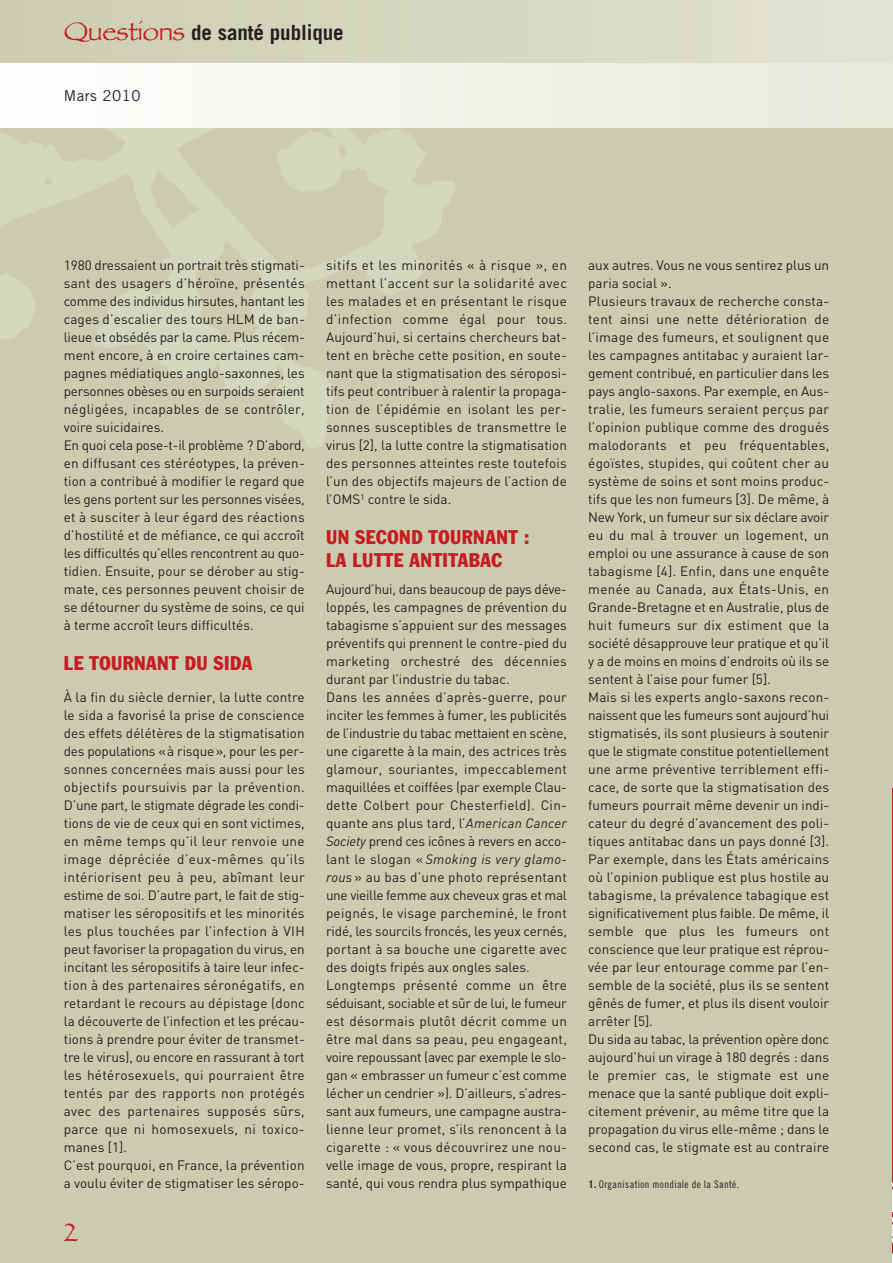
<style>
.page{position:relative;width:893px;height:1263px;background:#fff}
.page>*{position:absolute;margin:0;border:0;box-sizing:border-box;transform-origin:0 0}
.t1{font:27px "Papyrus";color:#c61d23}
.t2{font:700 21px "Trade Gothic LT Std";letter-spacing:-.005em;color:#231f20}
.t3{font:condensed 19.5px/22.5px "Franklin Gothic Std";letter-spacing:.025em;color:#c61d23}
.t4{font:15px "Trade Gothic LT Std";letter-spacing:.03em;color:#231f20}
.t5{font:13.5px/18px "DIN";color:#231f20}
.t6{font:10.5px "Trade Gothic LT Std Cn 18";letter-spacing:.03em;color:#231f20}
.s1{font-family:"Papyrus";font-weight:400;font-size:27px;color:#c61d23}
.s2{font-style:italic}
.s3{font-family:"Trade Gothic LT Std";font-weight:700}
</style>
<div class="page">
<div style="left:0;top:102px;width:893px;height:1161px;background:#cbccaf"></div>
<img style="left:0;top:128px;width:456px;height:320px">
<div style="left:0;top:0;width:893px;height:64px;background:linear-gradient(to right,#cbccaf,#e2e3d2)"></div>
<div style="left:0;top:64px;width:893px;height:64px;background:linear-gradient(to right,#fefefe,#e8e9db)"></div>
<hr style="left:892px;top:789px;width:1px;height:474px;background:#c61d23">
<img style="left:892px;top:1182px;width:1px;height:81px">
<h2 class="t2" style="left:64px;top:25px;width:281px"><span class="s1">Questions</span> de santé publique</h2>
<p class="t4" style="left:64px;top:91px;width:78px">Mars 2010</p>
<p class="t5" style="left:64px;top:257px;width:242px">1980 dressaient un portrait très stigmati&shy;sant des usagers d’héroïne, présentés comme des individus hirsutes, hantant les cages d’escalier des tours HLM de ban&shy;lieue et obsédés par la came. Plus récem&shy;ment encore, à en croire certaines cam&shy;pagnes médiatiques anglo-saxonnes, les personnes obèses ou en surpoids seraient négligées, incapables de se contrôler, voire suicidaires.<br>En quoi cela pose-t-il problème ? D’abord, en diffusant ces stéréotypes, la préven&shy;tion a contribué à modifier le regard que les gens portent sur les personnes visées, et à susciter à leur égard des réactions d’hostilité et de méfiance, ce qui accroît les difficultés qu’elles rencontrent au quo&shy;tidien. Ensuite, pour se dérober au stig&shy;mate, ces personnes peuvent choisir de se détourner du système de soins, ce qui à terme accroît leurs difficultés.</p>
<h3 class="t3" style="left:64px;top:652px;width:190px">LE TOURNANT DU SIDA</h3>
<p class="t5" style="left:64px;top:689px;width:242px">À la fin du siècle dernier, la lutte contre le sida a favorisé la prise de conscience des effets délétères de la stigmatisation des populations «à risque», pour les per&shy;sonnes concernées mais aussi pour les objectifs poursuivis par la prévention.<br>D’une part, le stigmate dégrade les condi&shy;tions de vie de ceux qui en sont victimes, en même temps qu’il leur renvoie une image dépréciée d’eux-mêmes qu’ils intériorisent peu à peu, abîmant leur estime de soi. D’autre part, le fait de stig&shy;matiser les séropositifs et les minorités les plus touchées par l’infection à VIH peut favoriser la propagation du virus, en incitant les séropositifs à taire leur infec&shy;tion à des partenaires séronégatifs, en retardant le recours au dépistage (donc la découverte de l’infection et les précau&shy;tions à prendre pour éviter de transmet&shy;tre le virus), ou encore en rassurant à tort les hétérosexuels, qui pourraient être tentés par des rapports non protégés avec des partenaires supposés sûrs, parce que ni homosexuels, ni toxico&shy;manes [1].<br>C’est pourquoi, en France, la prévention a voulu éviter de stigmatiser les séropo-</p>
<h1 class="t1" style="left:64px;top:1216px;width:15px">2</h1>
<p class="t5" style="left:326px;top:257px;width:242px;text-align:justify">sitifs et les minorités « à risque », en mettant l’accent sur la solidarité avec les malades et en présentant le risque d’infection comme égal pour tous.<br>Aujourd’hui, si certains chercheurs bat&shy;tent en brèche cette position, en soute&shy;nant que la stigmatisation des séroposi&shy;tifs peut contribuer à ralentir la propaga&shy;tion de l’épidémie en isolant les per&shy;sonnes susceptibles de transmettre le virus [2], la lutte contre la stigmatisation des personnes atteintes reste toutefois l’un des objectifs majeurs de l’action de l’OMS<sup>1</sup> contre le sida.</p>
<h3 class="t3" style="left:326px;top:526px;width:205px">UN SECOND TOURNANT :<br>LA LUTTE ANTITABAC</h3>
<p class="t5" style="left:326px;top:581px;width:243px">Aujourd’hui, dans beaucoup de pays déve&shy;loppés, les campagnes de prévention du tabagisme s’appuient sur des messages préventifs qui prennent le contre-pied du marketing orchestré des décennies durant par l’industrie du tabac.<br>Dans les années d’après-guerre, pour inciter les femmes à fumer, les publicités de l’industrie du tabac mettaient en scène, une cigarette à la main, des actrices très glamour, souriantes, impeccablement maquillées et coiffées (par exemple Clau&shy;dette Colbert pour Chesterfield). Cin&shy;quante ans plus tard, l’<span class="s2">American Cancer Society</span> prend ces icônes à revers en acco&shy;lant le slogan « <span class="s2">Smoking is very glamo&shy;rous</span> » au bas d’une photo représentant une vieille femme aux cheveux gras et mal peignés, le visage parcheminé, le front ridé, les sourcils froncés, les yeux cernés, portant à sa bouche une cigarette avec des doigts fripés aux ongles sales.<br>Longtemps présenté comme un être séduisant, sociable et sûr de lui, le fumeur est désormais plutôt décrit comme un être mal dans sa peau, peu engageant, voire repoussant (avec par exemple le slo&shy;gan « embrasser un fumeur c’est comme lécher un cendrier »). D’ailleurs, s’adres&shy;sant aux fumeurs, une campagne austra&shy;lienne leur promet, s’ils renoncent à la cigarette : « vous découvrirez une nou&shy;velle image de vous, propre, respirant la santé, qui vous rendra plus sympathique</p>
<p class="t5" style="left:588px;top:257px;width:242px">aux autres. Vous ne vous sentirez plus un paria social ».<br>Plusieurs travaux de recherche consta&shy;tent ainsi une nette détérioration de l’image des fumeurs, et soulignent que les campagnes antitabac y auraient lar&shy;gement contribué, en particulier dans les pays anglo-saxons. Par exemple, en Aus&shy;tralie, les fumeurs seraient perçus par l’opinion publique comme des drogués malodorants et peu fréquentables, égoïstes, stupides, qui coûtent cher au système de soins et sont moins produc&shy;tifs que les non fumeurs [3]. De même, à New York, un fumeur sur six déclare avoir eu du mal à trouver un logement, un emploi ou une assurance à cause de son tabagisme [4]. Enfin, dans une enquête menée au Canada, aux États-Unis, en Grande-Bretagne et en Australie, plus de huit fumeurs sur dix estiment que la société désapprouve leur pratique et qu’il y a de moins en moins d’endroits où ils se sentent à l’aise pour fumer [5].<br>Mais si les experts anglo-saxons recon&shy;naissent que les fumeurs sont aujourd’hui stigmatisés, ils sont plusieurs à soutenir que le stigmate constitue potentiellement une arme préventive terriblement effi&shy;cace, de sorte que la stigmatisation des fumeurs pourrait même devenir un indi&shy;cateur du degré d’avancement des poli&shy;tiques antitabac dans un pays donné [3].<br>Par exemple, dans les États américains où l’opinion publique est plus hostile au tabagisme, la prévalence tabagique est significativement plus faible. De même, il semble que plus les fumeurs ont conscience que leur pratique est réprou&shy;vée par leur entourage comme par l’en&shy;semble de la société, plus ils se sentent gênés de fumer, et plus ils disent vouloir arrêter [5].<br>Du sida au tabac, la prévention opère donc aujourd’hui un virage à 180 degrés : dans le premier cas, le stigmate est une menace que la santé publique doit expli&shy;citement prévenir, au même titre que la propagation du virus elle-même ; dans le second cas, le stigmate est au contraire</p>
<p class="t6" style="left:588px;top:1180px;width:152px"><span class="s3">1.</span> Organisation mondiale de la Santé.</p>
</div>
